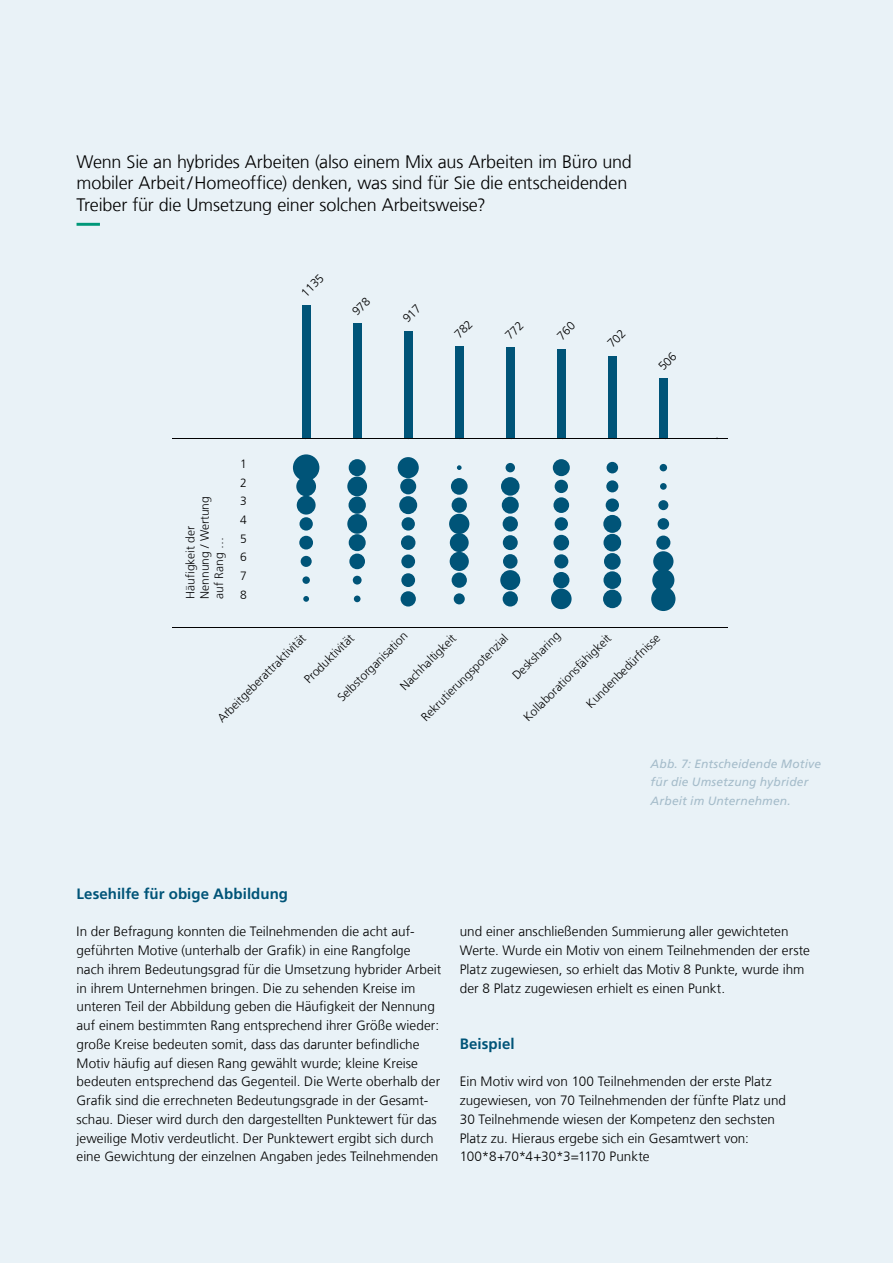
<style>
.page{position:relative;width:893px;height:1263px;background:#e9f2f7}
.page>*{position:absolute;margin:0;border:0;box-sizing:border-box;transform-origin:0 0}
.t1{font:300 18px/21.6px "Frutiger LT Com";letter-spacing:-.01em;color:#000}
.t2{font:700 15px "Frutiger LT Com";letter-spacing:.005em;color:#005478}
.t3{font:300 13.5px/18.8px "Frutiger LT Com";letter-spacing:.005em;color:#000}
.t4{font:300 12px/18.8px "Frutiger LT Com";color:#000;text-align:justify}
.t5{font:italic 12px/18.8px "Frutiger LT Com";letter-spacing:.015em;color:#a5bcca}
.t6{font:300 12px/14.4px "Frutiger";color:#020203}
</style>
<div class="page">
<hr style="left:172px;top:438px;width:556px;height:1px;background:#020203">
<hr style="left:172px;top:627px;width:556px;height:1px;background:#020203">
<div style="left:293px;top:454px;width:26px;height:27px;background:#005478;border-radius:13px"></div>
<div style="left:296px;top:476px;width:20px;height:20px;background:#005478;border-radius:10px"></div>
<div style="left:297px;top:496px;width:19px;height:19px;background:#005478;border-radius:9px"></div>
<svg style="left:299px;top:517px;width:14px;height:14px"></svg>
<div style="left:299px;top:536px;width:14px;height:13px;background:#005478;border-radius:7px"></div>
<div style="left:301px;top:556px;width:11px;height:11px;background:#005478;border-radius:6px"></div>
<div style="left:302px;top:576px;width:8px;height:8px;background:#005478;border-radius:4px"></div>
<svg style="left:303px;top:596px;width:6px;height:6px"></svg>
<div style="left:349px;top:459px;width:17px;height:17px;background:#005478;border-radius:9px"></div>
<div style="left:347px;top:476px;width:20px;height:20px;background:#005478;border-radius:10px"></div>
<div style="left:348px;top:496px;width:18px;height:18px;background:#005478;border-radius:9px"></div>
<div style="left:347px;top:514px;width:20px;height:20px;background:#005478;border-radius:10px"></div>
<div style="left:349px;top:534px;width:17px;height:17px;background:#005478;border-radius:9px"></div>
<div style="left:349px;top:554px;width:16px;height:15px;background:#005478;border-radius:8px"></div>
<div style="left:353px;top:576px;width:9px;height:8px;background:#005478;border-radius:4px"></div>
<div style="left:354px;top:595px;width:7px;height:7px;background:#005478;border-radius:3px"></div>
<div style="left:398px;top:457px;width:21px;height:21px;background:#005478;border-radius:11px"></div>
<div style="left:400px;top:478px;width:16px;height:16px;background:#005478;border-radius:8px"></div>
<div style="left:399px;top:496px;width:18px;height:18px;background:#005478;border-radius:9px"></div>
<div style="left:402px;top:517px;width:13px;height:14px;background:#005478;border-radius:7px"></div>
<div style="left:401px;top:535px;width:14px;height:15px;background:#005478;border-radius:7px"></div>
<div style="left:401px;top:554px;width:14px;height:14px;background:#005478;border-radius:7px"></div>
<div style="left:401px;top:573px;width:14px;height:14px;background:#005478;border-radius:7px"></div>
<div style="left:401px;top:591px;width:15px;height:15px;background:#005478;border-radius:8px"></div>
<svg style="left:457px;top:465px;width:5px;height:5px"></svg>
<div style="left:451px;top:478px;width:17px;height:17px;background:#005478;border-radius:8px"></div>
<div style="left:452px;top:497px;width:15px;height:16px;background:#005478;border-radius:8px"></div>
<div style="left:449px;top:514px;width:20px;height:20px;background:#005478;border-radius:10px"></div>
<div style="left:450px;top:533px;width:19px;height:19px;background:#005478;border-radius:9px"></div>
<div style="left:450px;top:552px;width:19px;height:19px;background:#005478;border-radius:10px"></div>
<div style="left:452px;top:572px;width:15px;height:16px;background:#005478;border-radius:8px"></div>
<div style="left:454px;top:593px;width:11px;height:11px;background:#005478;border-radius:6px"></div>
<div style="left:506px;top:463px;width:9px;height:9px;background:#005478;border-radius:5px"></div>
<div style="left:501px;top:477px;width:19px;height:19px;background:#005478;border-radius:9px"></div>
<div style="left:502px;top:497px;width:17px;height:17px;background:#005478;border-radius:9px"></div>
<div style="left:503px;top:516px;width:15px;height:15px;background:#005478;border-radius:8px"></div>
<div style="left:503px;top:535px;width:15px;height:15px;background:#005478;border-radius:7px"></div>
<div style="left:503px;top:554px;width:15px;height:15px;background:#005478;border-radius:7px"></div>
<div style="left:500px;top:570px;width:20px;height:20px;background:#005478;border-radius:10px"></div>
<div style="left:503px;top:591px;width:15px;height:15px;background:#005478;border-radius:8px"></div>
<div style="left:553px;top:459px;width:17px;height:17px;background:#005478;border-radius:9px"></div>
<div style="left:555px;top:480px;width:13px;height:13px;background:#005478;border-radius:7px"></div>
<div style="left:553px;top:497px;width:16px;height:16px;background:#005478;border-radius:8px"></div>
<div style="left:555px;top:517px;width:13px;height:14px;background:#005478;border-radius:7px"></div>
<div style="left:553px;top:535px;width:16px;height:15px;background:#005478;border-radius:8px"></div>
<div style="left:554px;top:554px;width:14px;height:14px;background:#005478;border-radius:7px"></div>
<div style="left:553px;top:572px;width:16px;height:16px;background:#005478;border-radius:8px"></div>
<div style="left:551px;top:589px;width:21px;height:20px;background:#005478;border-radius:10px"></div>
<div style="left:607px;top:462px;width:11px;height:11px;background:#005478;border-radius:6px"></div>
<div style="left:606px;top:480px;width:12px;height:12px;background:#005478;border-radius:6px"></div>
<div style="left:606px;top:498px;width:13px;height:14px;background:#005478;border-radius:7px"></div>
<div style="left:603px;top:515px;width:18px;height:18px;background:#005478;border-radius:9px"></div>
<div style="left:603px;top:534px;width:18px;height:17px;background:#005478;border-radius:9px"></div>
<div style="left:604px;top:553px;width:17px;height:17px;background:#005478;border-radius:8px"></div>
<div style="left:603px;top:571px;width:18px;height:18px;background:#005478;border-radius:9px"></div>
<div style="left:603px;top:590px;width:19px;height:18px;background:#005478;border-radius:9px"></div>
<div style="left:660px;top:464px;width:7px;height:7px;background:#005478;border-radius:4px"></div>
<div style="left:660px;top:483px;width:7px;height:7px;background:#005478;border-radius:3px"></div>
<div style="left:658px;top:500px;width:10px;height:10px;background:#005478;border-radius:5px"></div>
<div style="left:658px;top:518px;width:11px;height:12px;background:#005478;border-radius:6px"></div>
<div style="left:656px;top:536px;width:14px;height:14px;background:#005478;border-radius:7px"></div>
<div style="left:653px;top:551px;width:20px;height:20px;background:#005478;border-radius:10px"></div>
<div style="left:652px;top:569px;width:22px;height:22px;background:#005478;border-radius:11px"></div>
<div style="left:651px;top:587px;width:24px;height:24px;background:#005478;border-radius:12px"></div>
<div style="left:302px;top:305px;width:8px;height:133px;background:#005478"></div>
<div style="left:353px;top:324px;width:8px;height:114px;background:#005478"></div>
<div style="left:404px;top:331px;width:8px;height:107px;background:#005478"></div>
<div style="left:455px;top:347px;width:8px;height:91px;background:#005478"></div>
<div style="left:506px;top:348px;width:8px;height:90px;background:#005478"></div>
<div style="left:557px;top:349px;width:9px;height:89px;background:#005478"></div>
<div style="left:608px;top:356px;width:9px;height:82px;background:#005478"></div>
<div style="left:659px;top:379px;width:9px;height:59px;background:#005478"></div>
<svg style="left:77px;top:223px;width:23px;height:3px"></svg>
<h1 class="t1" style="left:77px;top:151px;width:557px">Wenn Sie an hybrides Arbeiten (also einem Mix aus Arbeiten im Büro und mobiler Arbeit/Homeoffice) denken, was sind für Sie die entscheidenden<br>Treiber für die Umsetzung einer solchen Arbeitsweise?</h1>
<p class="t4" style="left:297px;top:288px;width:28px;rotate:-45deg">1135</p>
<p class="t6" style="left:183px;top:599px;width:104px;rotate:-90deg">Häufigkeit der<br>Nennung / Wertung auf Rang …</p>
<p class="t4" style="left:240px;top:454px;width:8px">1<br>2<br>3<br>4<br>5<br>6<br>7<br>8</p>
<p class="t4" style="left:508px;top:671px;width:64px;rotate:-45deg">Desksharing</p>
<p class="t4" style="left:333px;top:693px;width:95px;rotate:-45deg">Selbstorganisation</p>
<p class="t4" style="left:417px;top:712px;width:119px;rotate:-45deg">Rekrutierungspotenzial</p>
<p class="t4" style="left:213px;top:714px;width:121px;rotate:-45deg">Arbeitgeberattraktivität</p>
<p class="t4" style="left:300px;top:675px;width:66px;rotate:-45deg">Produktivität</p>
<p class="t4" style="left:396px;top:681px;width:75px;rotate:-45deg">Nachhaltigkeit</p>
<p class="t4" style="left:519px;top:713px;width:120px;rotate:-45deg">Kollaborationsfähigkeit</p>
<p class="t4" style="left:582px;top:699px;width:100px;rotate:-45deg">Kundenbedürfnisse</p>
<p class="t5" style="left:651px;top:754px;width:172px">Abb. 7: Entscheidende Motive für die Umsetzung hybrider<br>Arbeit im Unternehmen.</p>
<p class="t2" style="left:77px;top:885px;width:213px">Lesehilfe für obige Abbildung</p>
<p class="t3" style="left:77px;top:922px;width:366px">In der Befragung konnten die Teilnehmenden die acht auf&shy;geführten Motive (unterhalb der Grafik) in eine Rangfolge nach ihrem Bedeutungsgrad für die Umsetzung hybrider Arbeit in ihrem Unternehmen bringen. Die zu sehenden Kreise im unteren Teil der Abbildung geben die Häufigkeit der Nennung auf einem bestimmten Rang entsprechend ihrer Größe wieder: große Kreise bedeuten somit, dass das darunter befindliche Motiv häufig auf diesen Rang gewählt wurde; kleine Kreise bedeuten entsprechend das Gegenteil. Die Werte oberhalb der Grafik sind die errechneten Bedeutungsgrade in der Gesamt&shy;schau. Dieser wird durch den dargestellten Punktewert für das jeweilige Motiv verdeutlicht. Der Punktewert ergibt sich durch eine Gewichtung der einzelnen Angaben jedes Teilnehmenden</p>
<p class="t3" style="left:460px;top:922px;width:352px">und einer anschließenden Summierung aller gewichteten Werte. Wurde ein Motiv von einem Teilnehmenden der erste Platz zugewiesen, so erhielt das Motiv 8 Punkte, wurde ihm der 8 Platz zugewiesen erhielt es einen Punkt.</p>
<p class="t2" style="left:460px;top:1035px;width:56px">Beispiel</p>
<p class="t3" style="left:460px;top:1072px;width:328px">Ein Motiv wird von 100 Teilnehmenden der erste Platz zugewiesen, von 70 Teilnehmenden der fünfte Platz und 30 Teilnehmende wiesen der Kompetenz den sechsten Platz zu. Hieraus ergebe sich ein Gesamtwert von:<br>100*8+70*4+30*3=1170 Punkte</p>
</div>
